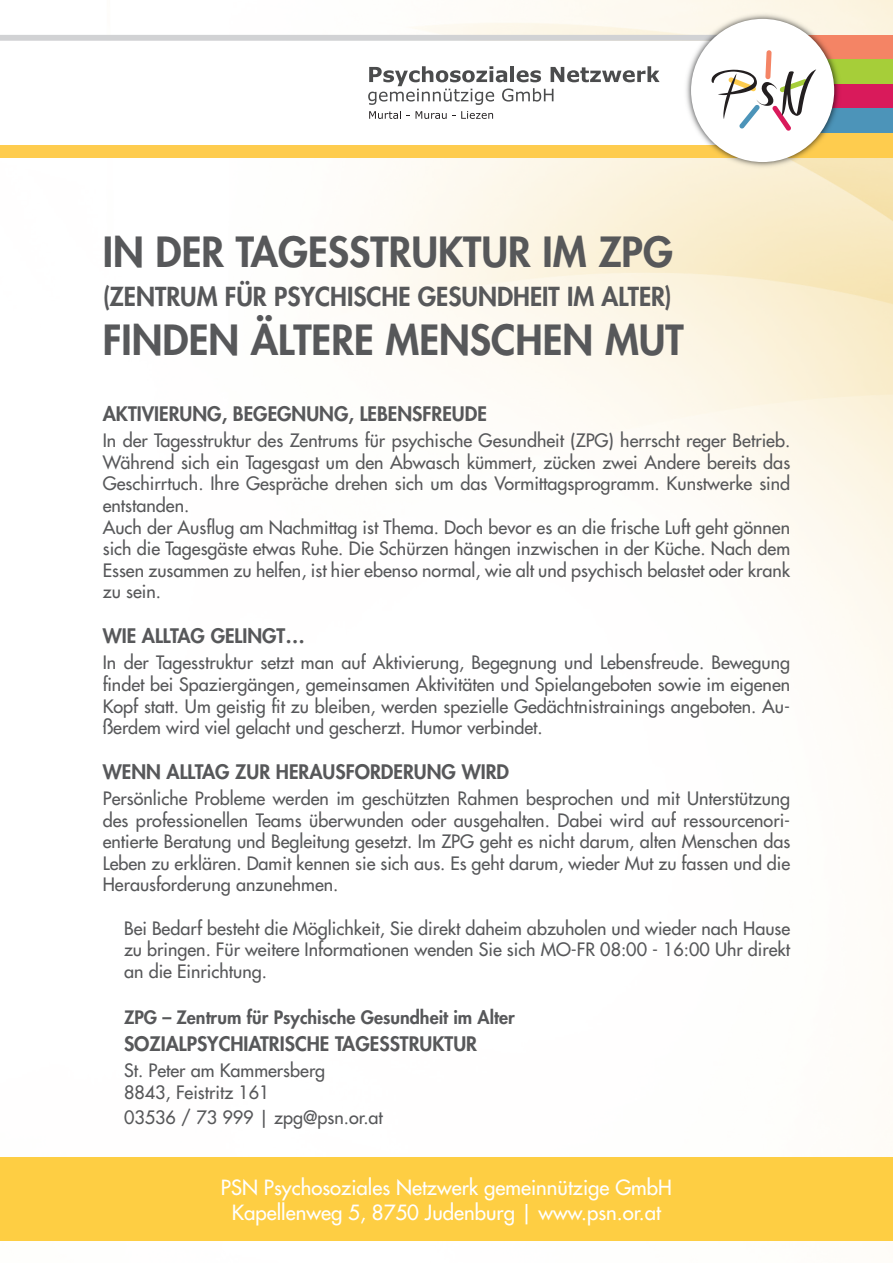
<style>
.page{position:relative;width:893px;height:1263px;background:#fff}
.page>*{position:absolute;margin:0;border:0;box-sizing:border-box;transform-origin:0 0}
.t1{font:800 40.5px "Futura Std";color:#57585a}
.t2{font:800 25.5px "Futura Std";color:#57585a}
.t3{font:500 20.4px "Futura Std";color:#fff}
.t4{font:800 19.5px "Futura Std";color:#57585a}
.t5{font:500 18px/21.6px "Futura Std";color:#57585a;text-align:justify}
.t6{font:800 18px "Futura Std";color:#57585a}
</style>
<div class="page">
<svg style="left:0;top:35px;width:683px;height:84px"></svg>
<svg style="left:368px;top:66px;width:292px;height:39px"></svg>
<svg style="left:369px;top:111px;width:32px;height:8px"></svg>
<svg style="left:416px;top:111px;width:39px;height:8px"></svg>
<svg style="left:461px;top:111px;width:32px;height:8px"></svg>
<div style="left:763px;top:35px;width:130px;height:24px;background:#f48465"></div>
<div style="left:763px;top:59px;width:130px;height:25px;background:#a6ce39"></div>
<div style="left:763px;top:84px;width:130px;height:24px;background:#d91a5b"></div>
<div style="left:763px;top:108px;width:130px;height:25px;background:#4c94b9"></div>
<div style="left:0;top:145px;width:763px;height:13px;background:#fecc4e"></div>
<div style="left:763px;top:133px;width:130px;height:25px;background:#fecc4e"></div>
<img style="left:683px;top:10px;width:160px;height:161px">
<div style="left:691px;top:19px;width:143px;height:143px;background:#fff;border-radius:50%"></div>
<svg style="left:711px;top:50px;width:105px;height:81px"></svg>
<div style="left:0;top:1157px;width:893px;height:84px;background:#fece43"></div>
<p class="t1" style="left:103px;top:226px;width:572px">IN DER TAGESSTRUKTUR IM ZPG</p>
<p class="t2" style="left:103px;top:281px;width:571px">(ZENTRUM FÜR PSYCHISCHE GESUNDHEIT IM ALTER)</p>
<p class="t1" style="left:103px;top:314px;width:583px">FINDEN ÄLTERE MENSCHEN MUT</p>
<p class="t4" style="left:103px;top:402px;width:386px">AKTIVIERUNG, BEGEGNUNG, LEBENSFREUDE</p>
<p class="t5" style="left:103px;top:430px;width:689px">In der Tagesstruktur des Zentrums für psychische Gesundheit (ZPG) herrscht reger Betrieb.<br>Während sich ein Tagesgast um den Abwasch kümmert, zücken zwei Andere bereits das Geschirrtuch. Ihre Gespräche drehen sich um das Vormittagsprogramm. Kunstwerke sind entstanden.</p>
<p class="t5" style="left:103px;top:516px;width:689px">Auch der Ausflug am Nachmittag ist Thema. Doch bevor es an die frische Luft geht gönnen sich die Tagesgäste etwas Ruhe. Die Schürzen hängen inzwischen in der Küche. Nach dem Essen zusammen zu helfen, ist hier ebenso normal, wie alt und psychisch belastet oder krank zu sein.</p>
<p class="t4" style="left:103px;top:624px;width:204px">WIE ALLTAG GELINGT…</p>
<p class="t5" style="left:103px;top:652px;width:689px">In der Tagesstruktur setzt man auf Aktivierung, Begegnung und Lebensfreude. Bewegung findet bei Spaziergängen, gemeinsamen Aktivitäten und Spielangeboten sowie im eigenen Kopf statt. Um geistig fit zu bleiben, werden spezielle Gedächtnistrainings angeboten. Au&shy;ßerdem wird viel gelacht und gescherzt. Humor verbindet.</p>
<p class="t4" style="left:103px;top:760px;width:408px">WENN ALLTAG ZUR HERAUSFORDERUNG WIRD</p>
<p class="t5" style="left:103px;top:788px;width:689px">Persönliche Probleme werden im geschützten Rahmen besprochen und mit Unterstützung des professionellen Teams überwunden oder ausgehalten. Dabei wird auf ressourcenori&shy;entierte Beratung und Begleitung gesetzt. Im ZPG geht es nicht darum, alten Menschen das Leben zu erklären. Damit kennen sie sich aus. Es geht darum, wieder Mut zu fassen und die Herausforderung anzunehmen.</p>
<p class="t5" style="left:124px;top:917px;width:668px">Bei Bedarf besteht die Möglichkeit, Sie direkt daheim abzuholen und wieder nach Hause zu bringen. Für weitere Informationen wenden Sie sich MO-FR 08:00 - 16:00 Uhr direkt an die Einrichtung.</p>
<p class="t6" style="left:124px;top:1005px;width:392px">ZPG – Zentrum für Psychische Gesundheit im Alter</p>
<p class="t4" style="left:124px;top:1031px;width:355px">SOZIALPSYCHIATRISCHE TAGESSTRUKTUR</p>
<p class="t5" style="left:124px;top:1060px;width:203px">St. Peter am Kammersberg</p>
<p class="t5" style="left:124px;top:1081px;width:147px">8843, Feistritz 161</p>
<p class="t5" style="left:124px;top:1107px;width:260px">03536 / 73 999 | zpg@psn.or.at</p>
<p class="t3" style="left:221px;top:1175px;width:453px">PSN Psychosoziales Netzwerk gemeinnützige GmbH</p>
<p class="t3" style="left:232px;top:1199px;width:431px">Kapellenweg 5, 8750 Judenburg | www.psn.or.at</p>
</div>
